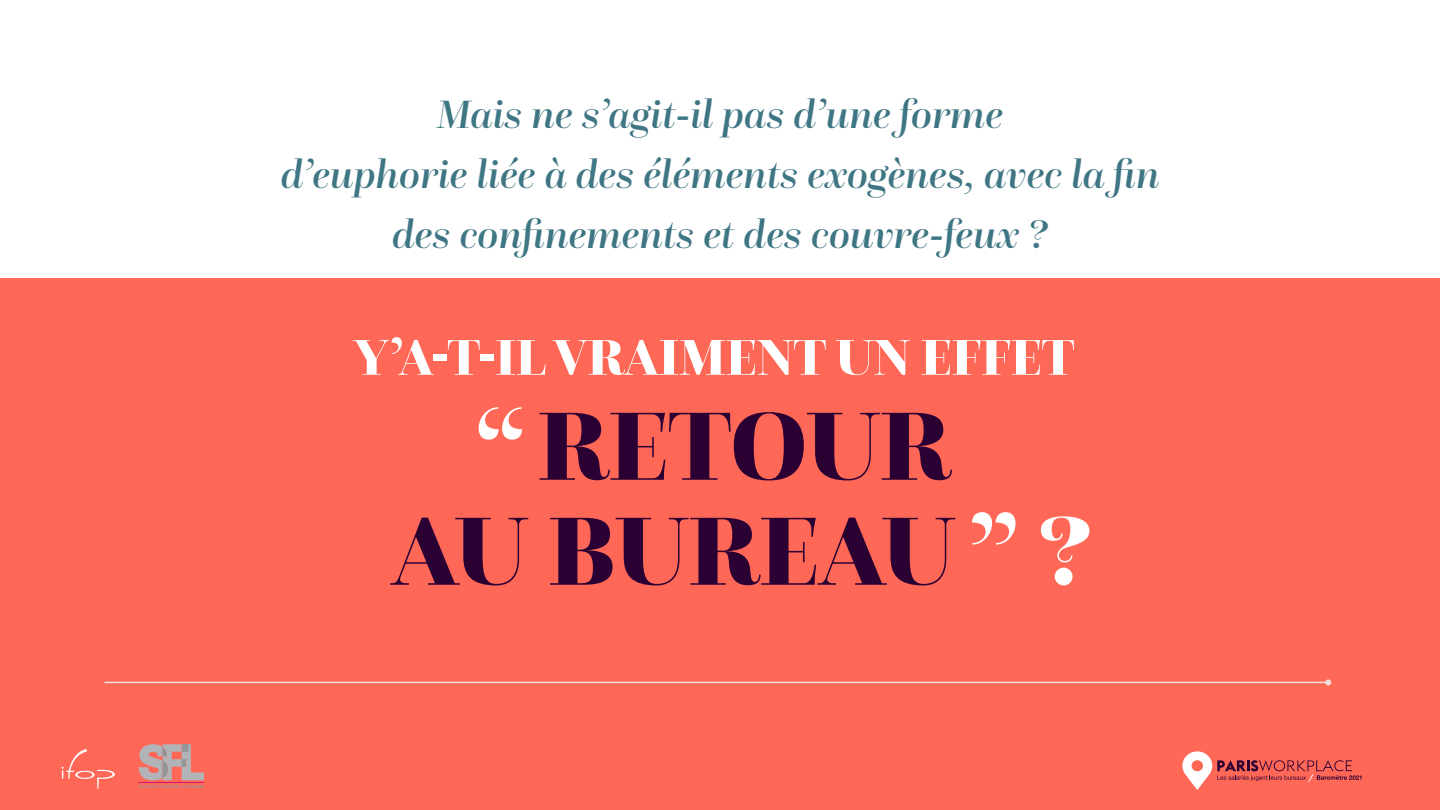
<style>
.page{position:relative;width:1440px;height:810px;background:#fff}
.page>*{position:absolute;margin:0;border:0;box-sizing:border-box;transform-origin:0 0}
.t1{font:900 101.25px/105px "Questa Grande";color:#2b0134;text-align:center}
.t2{font:900 52.5px "Questa Grande";color:#fff}
.t3{font:italic 500 41.25px/60px "Questa Grande";color:#3f7684;text-align:center}
.s1{color:#fff}
</style>
<div class="page">
<div style="left:0;top:279px;width:1440px;height:531px;background:#ff6857"></div>
<hr style="left:105px;top:682px;width:1223px;height:1px;background:#ece1da">
<svg style="left:1325px;top:679px;width:6px;height:6px"></svg>
<svg style="left:139px;top:744px;width:65px;height:44px"></svg>
<svg style="left:1182px;top:751px;width:179px;height:39px"></svg>
<svg style="left:61px;top:749px;width:54px;height:40px"></svg>
<p class="t3" style="left:281px;top:87px;width:880px">Mais ne s’agit-il pas d’une forme<br>d’euphorie liée à des éléments exogènes, avec la fin des confinements et des couvre-feux ?</p>
<p class="t2" style="left:353px;top:327px;width:722px">Y’A-T-IL VRAIMENT UN EFFET</p>
<h1 class="t1" style="left:392px;top:393px;width:702px"><span class="s1">“</span> RETOUR<br>AU BUREAU <span class="s1">” ?</span></h1>
</div>
